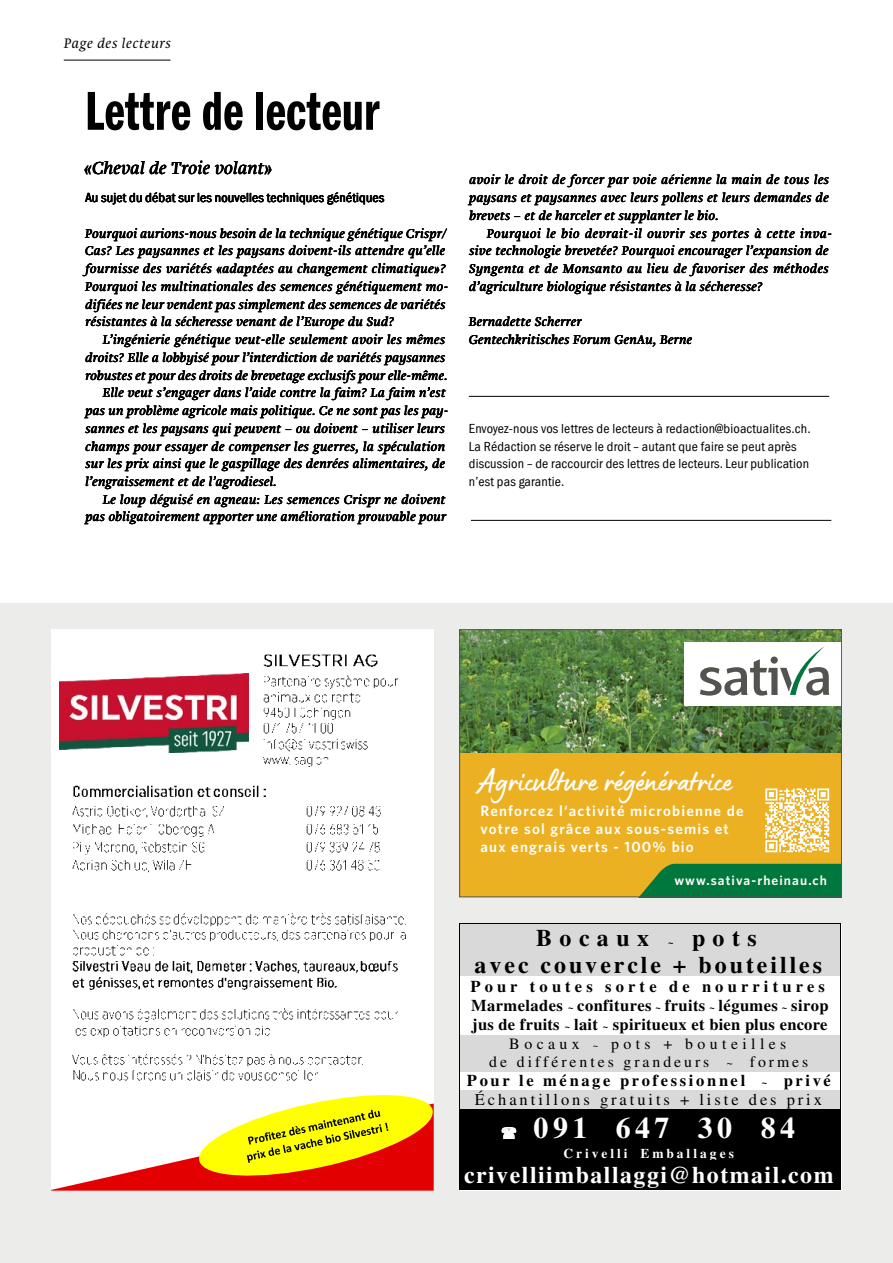
<style>
.page{position:relative;width:893px;height:1263px;background:#fff}
.page>*{position:absolute;margin:0;border:0;box-sizing:border-box;transform-origin:0 0}
.t1{font:56.7px "Franklin Gothic LT Com Dm Cm";letter-spacing:.01em;color:#000;scale:.93 1}
.t2{font:33px "Lumios Marker";color:#fff}
.t3{font:700 30px "Times";color:#fff}
.t4{font:700 23.85px/27.5px "Times";letter-spacing:.125em;color:#000}
.t5{font:700 23.85px "Times";letter-spacing:.06em;color:#fff}
.t6{font:italic 300 18px "Brioni Pro";letter-spacing:.01em;color:#000}
.t7{font:700 16.5px/18.9px "Times";letter-spacing:.025em;color:#000}
.t8{font:16.5px/18.6px "Times";letter-spacing:.18em;color:#000;text-align:center}
.t9{font:15.75px/18.1px "Times";letter-spacing:.19em;color:#000;text-align:center}
.t10{font:600 15px/18px "Whitney";letter-spacing:.08em;color:#fff}
.t11{font:italic 300 14.25px "Brioni Pro";letter-spacing:.04em;color:#000}
.t12{font:condensed 13.5px/17.7px "Franklin Gothic LT Com";letter-spacing:.015em;color:#000}
.t13{font:600 13.5px "Whitney";letter-spacing:.08em;color:#fff}
.t14{font:700 13.5px "Times";letter-spacing:.22em;color:#fff}
.t15{font:italic 300 13.2px/17.7px "Brioni Pro";letter-spacing:.025em;color:#000}
.t16{font:700 10.35px "Times";color:#000}
.s1{font-size:10.35px}
.s2{font-size:12px}
.s3{font-weight:700}
.s4{font-weight:700;font-size:10.35px}
</style>
<div class="page">
<div style="left:0;top:604px;width:893px;height:659px;background:#ececeb"></div>
<hr style="left:469px;top:396px;width:360px;height:1px;background:#000">
<hr style="left:471px;top:520px;width:360px;height:1px;background:#000">
<div style="left:51px;top:629px;width:383px;height:562px;background:#fff"></div>
<img style="left:264px;top:654px;width:114px;height:13px">
<img style="left:264px;top:675px;width:134px;height:13px">
<img style="left:264px;top:688px;width:97px;height:15px">
<img style="left:264px;top:707px;width:87px;height:13px">
<img style="left:264px;top:723px;width:69px;height:11px">
<img style="left:264px;top:739px;width:104px;height:12px">
<img style="left:264px;top:751px;width:65px;height:16px">
<img style="left:73px;top:785px;width:141px;height:12px">
<img style="left:214px;top:785px;width:52px;height:12px">
<img style="left:72px;top:806px;width:152px;height:12px">
<img style="left:306px;top:806px;width:75px;height:11px">
<img style="left:73px;top:824px;width:141px;height:12px">
<img style="left:306px;top:824px;width:72px;height:11px">
<img style="left:73px;top:842px;width:132px;height:12px">
<img style="left:306px;top:842px;width:74px;height:11px">
<img style="left:72px;top:860px;width:120px;height:12px">
<img style="left:306px;top:860px;width:74px;height:11px">
<img style="left:73px;top:913px;width:98px;height:12px">
<img style="left:173px;top:913px;width:233px;height:13px">
<img style="left:73px;top:926px;width:333px;height:16px">
<img style="left:73px;top:945px;width:81px;height:11px">
<img style="left:72px;top:961px;width:289px;height:12px">
<img style="left:190px;top:961px;width:9px;height:12px">
<img style="left:249px;top:961px;width:9px;height:12px">
<img style="left:361px;top:961px;width:37px;height:11px">
<img style="left:72px;top:977px;width:71px;height:13px">
<img style="left:143px;top:977px;width:194px;height:13px">
<img style="left:73px;top:1008px;width:325px;height:13px">
<img style="left:75px;top:1025px;width:195px;height:13px">
<img style="left:72px;top:1054px;width:291px;height:13px">
<img style="left:73px;top:1070px;width:7px;height:10px">
<img style="left:80px;top:1070px;width:185px;height:11px">
<img style="left:265px;top:1070px;width:54px;height:11px">
<svg style="left:51px;top:1095px;width:383px;height:96px"></svg>
<img style="left:59px;top:673px;width:189px;height:80px">
<div style="left:459px;top:923px;width:383px;height:268px;background:#fff"></div>
<div style="left:460px;top:923px;width:380px;height:28px;background:#d9d9d9"></div>
<div style="left:460px;top:951px;width:380px;height:25px;background:#d9d9d9"></div>
<hr style="left:460px;top:923px;width:380px;height:1px;background:#000">
<hr style="left:459px;top:923px;width:1px;height:53px;background:#000">
<hr style="left:840px;top:923px;width:1px;height:53px;background:#000">
<hr style="left:459px;top:976px;width:1px;height:59px;background:#000">
<hr style="left:840px;top:976px;width:1px;height:59px;background:#000">
<div style="left:460px;top:1035px;width:380px;height:18px;background:#d9d9d9"></div>
<div style="left:460px;top:1053px;width:380px;height:18px;background:#d9d9d9"></div>
<hr style="left:459px;top:1035px;width:1px;height:36px;background:#000">
<hr style="left:840px;top:1035px;width:1px;height:36px;background:#000">
<div style="left:460px;top:1090px;width:380px;height:19px;background:#d9d9d9"></div>
<svg style="left:459px;top:1071px;width:1px;height:38px"></svg>
<svg style="left:840px;top:1071px;width:1px;height:38px"></svg>
<div style="left:460px;top:1109px;width:380px;height:80px;background:#000"></div>
<hr style="left:459px;top:1109px;width:1px;height:80px;background:#000">
<hr style="left:460px;top:1189px;width:380px;height:1px;background:#000">
<hr style="left:840px;top:1109px;width:1px;height:80px;background:#000">
<img style="left:461px;top:631px;width:379px;height:123px">
<div style="left:459px;top:817px;width:383px;height:80px;background:#ecb023"></div>
<div style="left:459px;top:754px;width:383px;height:69px;background:#ecb023"></div>
<svg style="left:765px;top:788px;width:64px;height:64px"></svg>
<svg style="left:640px;top:864px;width:200px;height:31px;background:#107a3b"></svg>
<div style="left:685px;top:642px;width:157px;height:64px;background:#fff"></div>
<svg style="left:700px;top:646px;width:129px;height:50px"></svg>
<div style="left:459px;top:629px;width:383px;height:268px;border:1px solid #52544f"></div>
<hr style="left:64px;top:60px;width:107px;height:1px;background:#000">
<p class="t11" style="left:64px;top:33px;width:109px">Page des lecteurs</p>
<h1 class="t1" style="left:85px;top:80px;width:318px">Lettre de lecteur</h1>
<h3 class="t6" style="left:84px;top:155px;width:190px">«Cheval de Troie volant»</h3>
<p class="t12" style="left:85px;top:189px;width:301px">Au sujet du débat sur les nouvelles techniques génétiques</p>
<p class="t15" style="left:85px;top:225px;width:365px">Pourquoi aurions-nous besoin de la technique génétique Crispr/ Cas? Les paysannes et les paysans doivent-ils attendre qu’elle fournisse des variétés «adaptées au changement climatique»?<br>Pourquoi les multinationales des semences génétiquement mo&shy;difiées ne leur vendent pas simplement des semences de variétés résistantes à la sécheresse venant de l’Europe du Sud?</p>
<p class="t15" style="left:103px;top:331px;width:344px">L’ingénierie génétique veut-elle seulement avoir les mêmes</p>
<p class="t15" style="left:86px;top:349px;width:361px">droits? Elle a lobbyisé pour l’interdiction de variétés paysannes</p>
<p class="t15" style="left:86px;top:366px;width:363px">robustes et pour des droits de brevetage exclusifs pour elle-même.</p>
<p class="t15" style="left:103px;top:384px;width:344px">Elle veut s’engager dans l’aide contre la faim? La faim n’est</p>
<p class="t15" style="left:86px;top:402px;width:365px">pas un problème agricole mais politique. Ce ne sont pas les pay-</p>
<p class="t15" style="left:86px;top:420px;width:361px">sannes et les paysans qui peuvent – ou doivent – utiliser leurs</p>
<p class="t15" style="left:86px;top:437px;width:361px">champs pour essayer de compenser les guerres, la spéculation</p>
<p class="t15" style="left:86px;top:455px;width:361px">sur les prix ainsi que le gaspillage des denrées alimentaires, de</p>
<p class="t15" style="left:85px;top:473px;width:193px">l’engraissement et de l’agrodiesel.</p>
<p class="t15" style="left:103px;top:491px;width:344px">Le loup déguisé en agneau: Les semences Crispr ne doivent</p>
<p class="t15" style="left:86px;top:508px;width:362px">pas obligatoirement apporter une amélioration prouvable pour</p>
<p class="t15" style="left:469px;top:171px;width:361px;text-align:justify">avoir le droit de forcer par voie aérienne la main de tous les paysans et paysannes avec leurs pollens et leurs demandes de brevets – et de harceler et supplanter le bio.</p>
<p class="t15" style="left:469px;top:224px;width:364px;text-indent:18px">Pourquoi le bio devrait-il ouvrir ses portes à cette inva&shy;sive technologie brevetée? Pourquoi encourager l’expansion de Syngenta et de Monsanto au lieu de favoriser des méthodes d’agriculture biologique résistantes à la sécheresse?</p>
<p class="t15" style="left:469px;top:313px;width:225px">Bernadette Scherrer<br>Gentechkritisches Forum GenAu, Berne</p>
<p class="t12" style="left:469px;top:420px;width:343px">Envoyez-nous vos lettres de lecteurs à redaction@bioactualites.ch.<br>La Rédaction se réserve le droit – autant que faire se peut après discussion – de raccourcir des lettres de lecteurs. Leur publication n’est pas garantie.</p>
<h2 class="t2" style="left:480px;top:759px;width:253px">Agriculture régénératrice</h2>
<p class="t10" style="left:480px;top:801px;width:265px">Renforcez l‘activité microbienne de votre sol grâce aux sous-semis et aux engrais verts - 100% bio</p>
<p class="t13" style="left:674px;top:871px;width:154px">www.sativa-rheinau.ch</p>
<h3 class="t4" style="left:536px;top:926px;width:114px">Bocaux</h3>
<h3 class="t4" style="left:474px;top:926px;width:349px;text-indent:218px">pots<br>avec couvercle + bouteilles</h3>
<p class="t7" style="left:470px;top:978px;width:360px">Pour toutes sorte de nourritures<br>Marmelades <span class="s1">~</span> confitures <span class="s1">~</span> fruits <span class="s1">~</span> légumes <span class="s1">~</span> sirop jus de fruits <span class="s1">~</span> lait <span class="s1">~</span> spiritueux et bien plus encore</p>
<p class="t9" style="left:489px;top:1035px;width:321px">Bocaux <span class="s1">~</span> pots + bouteilles<br>de différentes grandeurs <span class="s2">~</span> formes</p>
<p class="t8" style="left:467px;top:1071px;width:365px"><span class="s3">Pour le ménage professionnel</span> <span class="s4">~</span> <span class="s3">privé<br></span>Échantillons gratuits + liste des prix</p>
<h3 class="t3" style="left:533px;top:1117px;width:263px">091 647 30 84</h3>
<p class="t14" style="left:563px;top:1148px;width:172px">Crivelli Emballages</p>
<h3 class="t5" style="left:464px;top:1166px;width:371px">crivelliimballaggi@hotmail.com</h3>
<p class="t16" style="left:668px;top:938px;width:7px">~</p>
</div>
